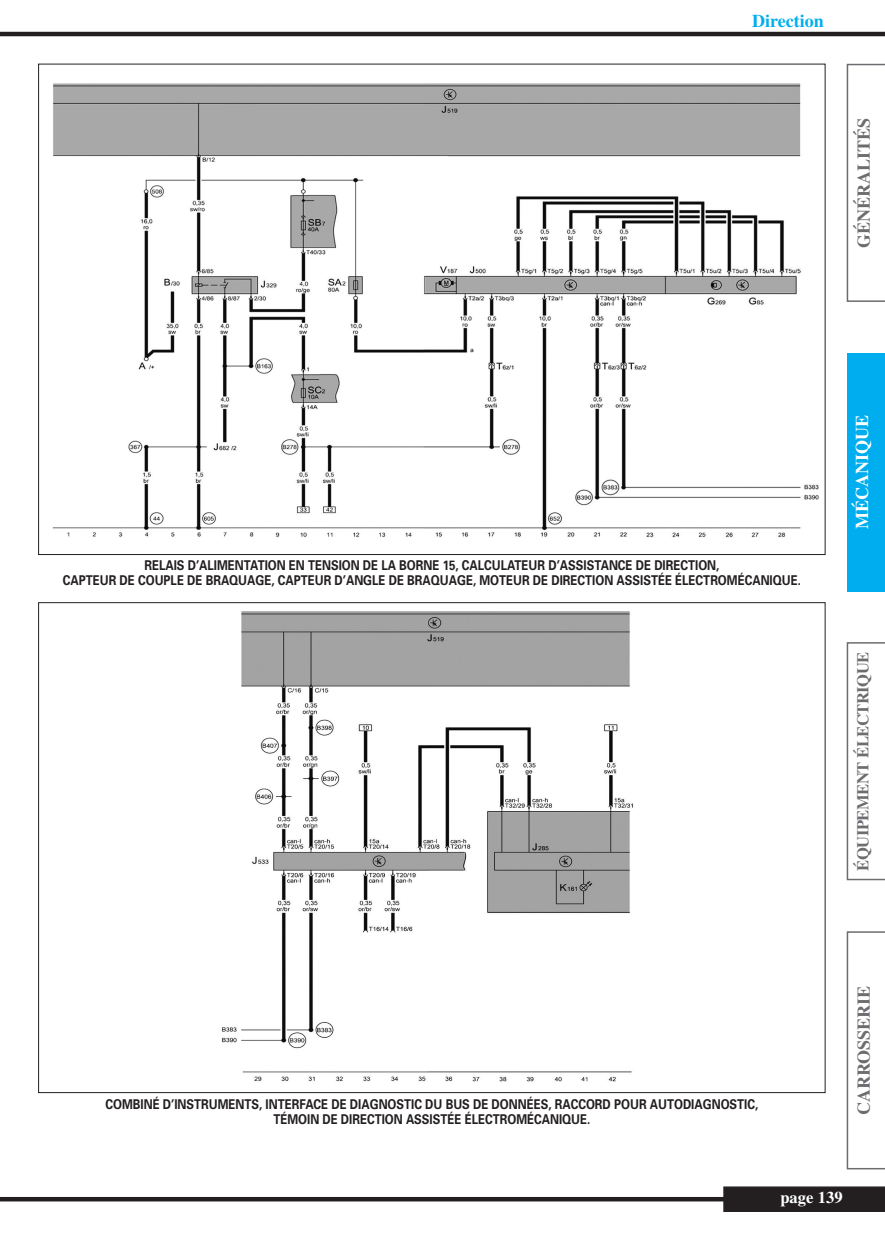
<style>
.page{position:relative;width:885px;height:1246px;background:#fff}
.page>*{position:absolute;margin:0;border:0;box-sizing:border-box;transform-origin:0 0}
.t1{font:700 18px "Times";color:#6c6d70}
.t2{font:700 18px "Times";color:#fff}
.t3{font:700 18px "Times";color:#00aeef}
.t4{font:700 16.5px "Times";letter-spacing:-.025em;color:#6c6d70}
.t5{font:700 16.5px "Times";color:#fff}
.t6{font:700 13.5px/15px "Univers";color:#231f20;text-align:center;scale:.85 1}
</style>
<div class="page">
<svg style="left:846px;top:64px;width:38px;height:238px"></svg>
<div style="left:846px;top:353px;width:38px;height:238px;background:#00aeef"></div>
<svg style="left:846px;top:642px;width:38px;height:238px"></svg>
<svg style="left:846px;top:931px;width:38px;height:238px"></svg>
<hr style="left:0;top:1197px;width:727px;height:4px;background:#231f20">
<div style="left:723px;top:1186px;width:161px;height:26px;background:#231f20"></div>
<hr style="left:0;top:32px;width:884px;height:4px;background:#231f20">
<img style="left:52px;top:83px;width:767px;height:455px">
<img style="left:222px;top:611px;width:411px;height:471px">
<h1 class="t3" style="left:752px;top:15px;width:73px">Direction</h1>
<h1 class="t1" style="left:857px;top:248px;width:132px;rotate:-90deg">GÉNÉRALITÉS</h1>
<p class="t6" style="left:63px;top:559px;width:869px">RELAIS D’ALIMENTATION EN TENSION DE LA BORNE 15, CALCULATEUR D’ASSISTANCE DE DIRECTION,<br>CAPTEUR DE COUPLE DE BRAQUAGE, CAPTEUR D’ANGLE DE BRAQUAGE, MOTEUR DE DIRECTION ASSISTÉE ÉLECTROMÉCANIQUE.</p>
<h1 class="t2" style="left:856px;top:529px;width:115px;rotate:-90deg">MÉCANIQUE</h1>
<p class="t4" style="left:857px;top:870px;width:220px;rotate:-90deg">ÉQUIPEMENT ÉLECTRIQUE</p>
<p class="t6" style="left:105px;top:1098px;width:769px">COMBINÉ D’INSTRUMENTS, INTERFACE DE DIAGNOSTIC DU BUS DE DONNÉES, RACCORD POUR AUTODIAGNOSTIC,<br>TÉMOIN DE DIRECTION ASSISTÉE ÉLECTROMÉCANIQUE.</p>
<h1 class="t1" style="left:857px;top:1115px;width:131px;rotate:-90deg">CARROSSERIE</h1>
<p class="t5" style="left:780px;top:1192px;width:64px">page 139</p>
</div>
